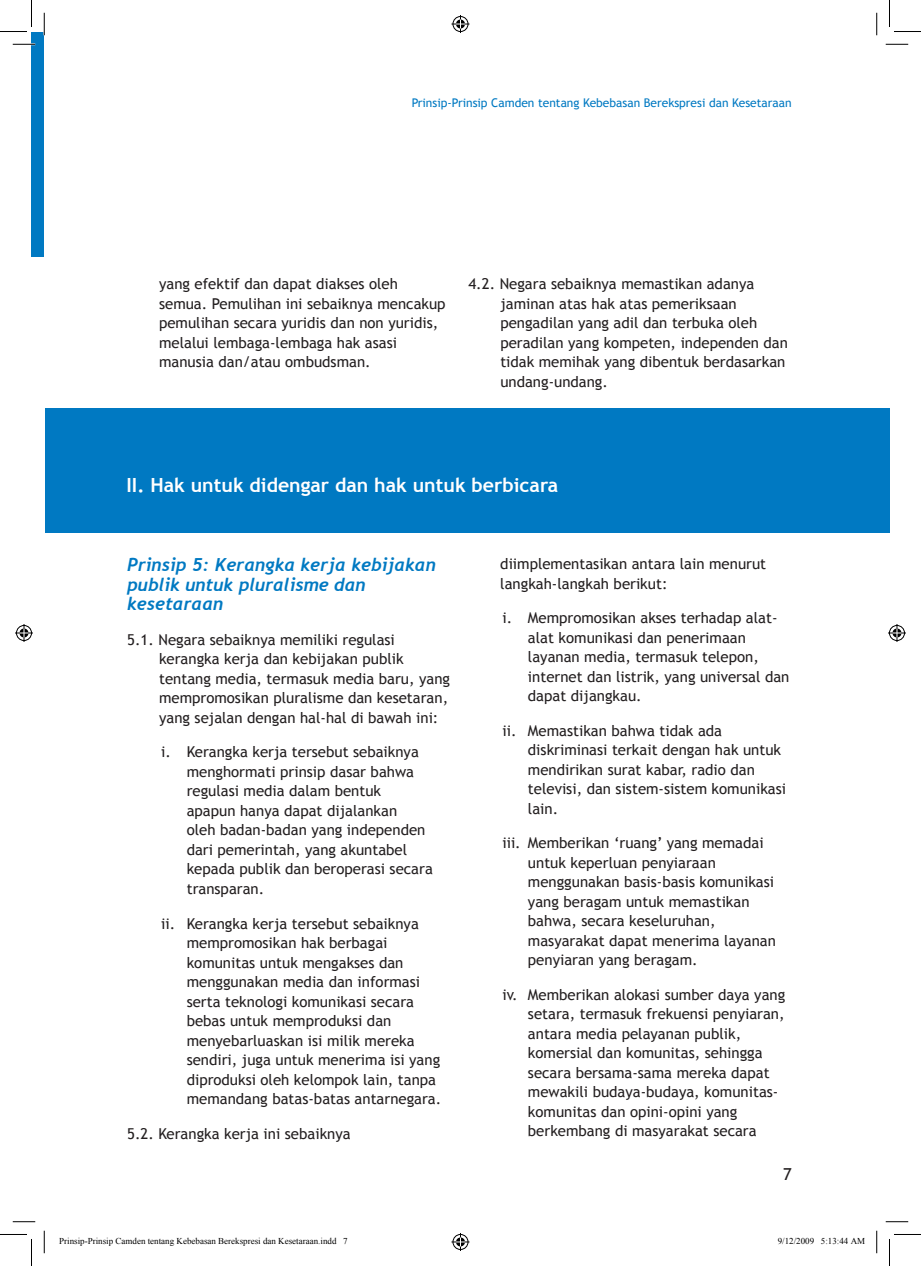
<style>
.page{position:relative;width:921px;height:1266px;background:#fff}
.page>*{position:absolute;margin:0;border:0;box-sizing:border-box;transform-origin:0 0}
.t1{font:700 19.5px "Trebuchet MS";color:#fff}
.t2{font:italic 700 18px/19.5px "Trebuchet";color:#0079c2}
.t3{font:16.5px "Trebuchet MS";color:#231f20}
.t4{font:15px/19.5px "Trebuchet MS";color:#231f20}
.t5{font:12px "Trebuchet MS";color:#0079c2}
.t6{font:9px "Times New Roman";color:#000}
</style>
<div class="page">
<div style="left:45px;top:408px;width:844px;height:125px;background:#0079c2"></div>
<div style="left:32px;top:32px;width:12px;height:224px;background:#0079c2"></div>
<hr style="left:13px;top:43px;width:22px;height:2px;background:#fff">
<hr style="left:43px;top:13px;width:2px;height:22px;background:#fff">
<svg style="left:13px;top:44px;width:22px;height:1px"></svg>
<svg style="left:886px;top:44px;width:22px;height:1px"></svg>
<svg style="left:13px;top:1221px;width:22px;height:1px"></svg>
<svg style="left:886px;top:1221px;width:22px;height:1px"></svg>
<svg style="left:44px;top:13px;width:1px;height:22px"></svg>
<svg style="left:44px;top:1230px;width:1px;height:22px"></svg>
<svg style="left:876px;top:13px;width:1px;height:22px"></svg>
<svg style="left:876px;top:1230px;width:1px;height:22px"></svg>
<svg style="left:0;top:0;width:32px;height:32px"></svg>
<svg style="left:0;top:1234px;width:32px;height:31px"></svg>
<svg style="left:889px;top:0;width:32px;height:32px"></svg>
<svg style="left:889px;top:1234px;width:32px;height:31px"></svg>
<svg style="left:451px;top:15px;width:18px;height:18px"></svg>
<svg style="left:451px;top:1233px;width:18px;height:17px"></svg>
<svg style="left:15px;top:624px;width:18px;height:18px"></svg>
<svg style="left:888px;top:624px;width:18px;height:18px"></svg>
<p class="t5" style="left:412px;top:96px;width:381px">Prinsip-Prinsip Camden tentang Kebebasan Berekspresi dan Kesetaraan</p>
<p class="t4" style="left:159px;top:274px;width:288px">yang efektif dan dapat diakses oleh semua. Pemulihan ini sebaiknya mencakup pemulihan secara yuridis dan non yuridis, melalui lembaga-lembaga hak asasi manusia dan/atau ombudsman.</p>
<p class="t4" style="left:500px;top:274px;width:289px;text-indent:-32px">4.2. Negara sebaiknya memastikan adanya jaminan atas hak atas pemeriksaan pengadilan yang adil dan terbuka oleh peradilan yang kompeten, independen dan tidak memihak yang dibentuk berdasarkan undang-undang.</p>
<p class="t1" style="left:127px;top:473px;width:433px">II. Hak untuk didengar dan hak untuk berbicara</p>
<p class="t2" style="left:127px;top:555px;width:310px">Prinsip 5: Kerangka kerja kebijakan publik untuk pluralisme dan kesetaraan</p>
<p class="t4" style="left:159px;top:630px;width:293px;text-indent:-32px">5.1. Negara sebaiknya memiliki regulasi kerangka kerja dan kebijakan publik tentang media, termasuk media baru, yang mempromosikan pluralisme dan kesetaran, yang sejalan dengan hal-hal di bawah ini:</p>
<p class="t4" style="left:187px;top:742px;width:248px;text-indent:-26px">i. Kerangka kerja tersebut sebaiknya menghormati prinsip dasar bahwa regulasi media dalam bentuk apapun hanya dapat dijalankan<br>oleh badan-badan yang independen dari pemerintah, yang akuntabel kepada publik dan beroperasi secara transparan.</p>
<p class="t4" style="left:187px;top:913px;width:256px;text-indent:-26px">ii. Kerangka kerja tersebut sebaiknya mempromosikan hak berbagai komunitas untuk mengakses dan menggunakan media dan informasi serta teknologi komunikasi secara bebas untuk memproduksi dan menyebarluaskan isi milik mereka sendiri, juga untuk menerima isi yang diproduksi oleh kelompok lain, tanpa memandang batas-batas antarnegara.</p>
<p class="t4" style="left:127px;top:1123px;width:225px">5.2. Kerangka kerja ini sebaiknya</p>
<p class="t4" style="left:500px;top:554px;width:267px">diimplementasikan antara lain menurut langkah-langkah berikut:</p>
<p class="t4" style="left:528px;top:608px;width:263px;text-indent:-26px">i. Mempromosikan akses terhadap alat&shy;alat komunikasi dan penerimaan layanan media, termasuk telepon, internet dan listrik, yang universal dan dapat dijangkau.</p>
<p class="t4" style="left:528px;top:720px;width:260px;text-indent:-26px">ii. Memastikan bahwa tidak ada diskriminasi terkait dengan hak untuk mendirikan surat kabar, radio dan televisi, dan sistem-sistem komunikasi lain.</p>
<p class="t4" style="left:528px;top:833px;width:249px;text-indent:-26px">iii. Memberikan ‘ruang’ yang memadai untuk keperluan penyiaraan menggunakan basis-basis komunikasi yang beragam untuk memastikan bahwa, secara keseluruhan, masyarakat dapat menerima layanan penyiaran yang beragam.</p>
<p class="t4" style="left:528px;top:984px;width:259px;text-indent:-26px">iv. Memberikan alokasi sumber daya yang setara, termasuk frekuensi penyiaran, antara media pelayanan publik, komersial dan komunitas, sehingga secara bersama-sama mereka dapat mewakili budaya-budaya, komunitas&shy;komunitas dan opini-opini yang berkembang di masyarakat secara</p>
<p class="t3" style="left:783px;top:1164px;width:10px">7</p>
<p class="t6" style="left:59px;top:1234px;width:290px">Prinsip-Prinsip Camden tentang Kebebasan Berekspresi dan Kesetaraan.indd 7</p>
<p class="t6" style="left:778px;top:1234px;width:89px">9/12/2009 5:13:44 AM</p>
</div>
